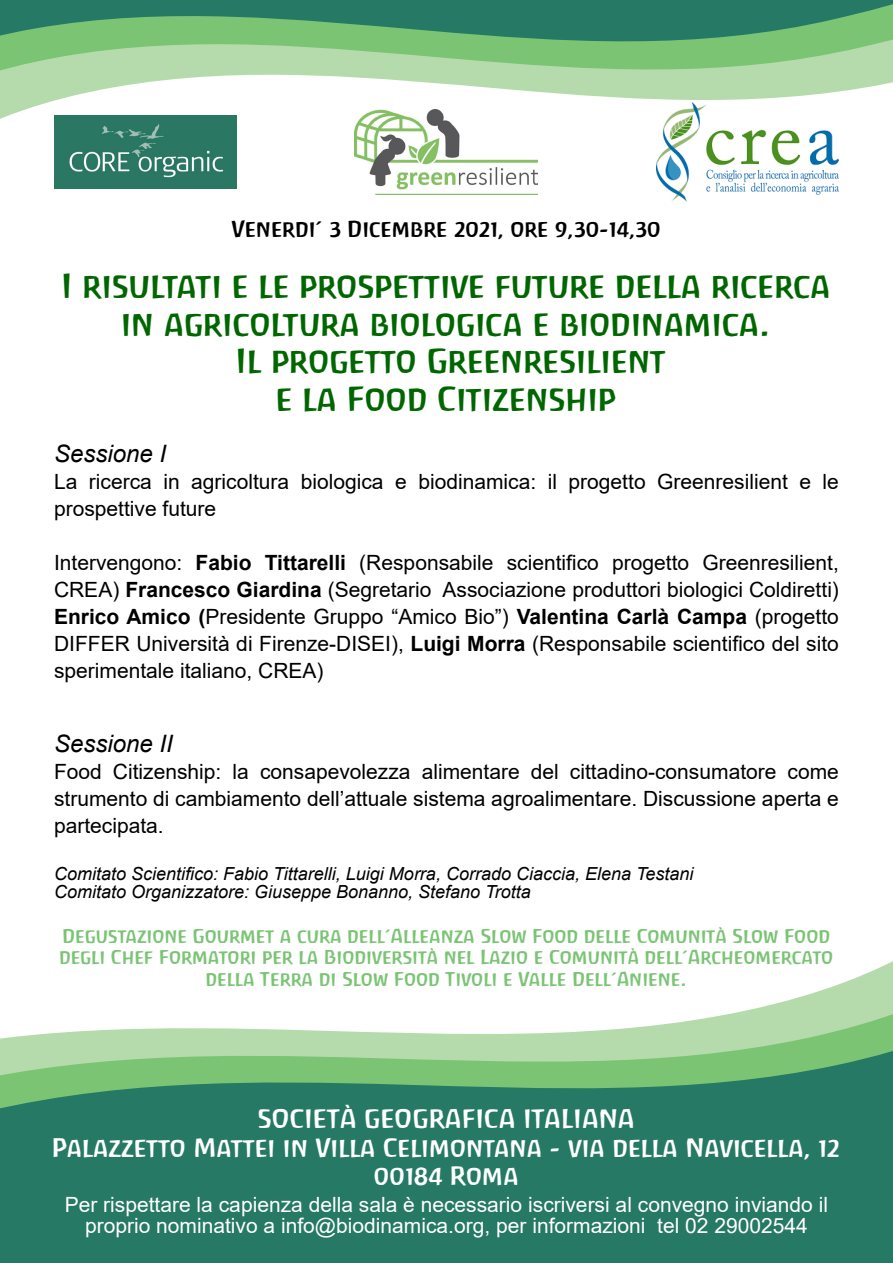
<style>
.page{position:relative;width:893px;height:1263px;background:#fff}
.page>*{position:absolute;margin:0;border:0;box-sizing:border-box;transform-origin:0 0}
.t1{font:31.5px/37.8px "Antropos Freefont";color:#060;text-align:center}
.t2{font:24px/28.8px "Antropos Freefont";color:#fff;text-align:center}
.t3{font:italic 24px "Arial";color:#000}
.t4{font:21px/27px "Arial";color:#000;text-align:justify}
.t5{font:21px/21px "Arial";color:#fff;text-align:center}
.t6{font:21px "Antropos Freefont";color:#000001}
.t7{font:18px/21.6px "Antropos Freefont";color:#7ac474;text-align:center}
.t8{font:italic 18px "Arial";color:#000}
.s1{font-weight:700}
</style>
<div class="page">
<svg style="left:0;top:961px;width:893px;height:302px;fill:#257965"></svg>
<svg style="left:0;top:0;width:893px;height:195px"></svg>
<img style="left:54px;top:116px;width:183px;height:72px">
<img style="left:656px;top:102px;width:183px;height:100px">
<img style="left:355px;top:109px;width:182px;height:86px">
<p class="t6" style="left:232px;top:216px;width:431px">Venerdi’ 3 Dicembre 2021, ore 9,30-14,30</p>
<p class="t1" style="left:62px;top:267px;width:771px">I risultati e le prospettive future della ricerca in agricoltura biologica e biodinamica.</p>
<p class="t1" style="left:236px;top:343px;width:432px">Il progetto Greenresilient</p>
<p class="t1" style="left:276px;top:380px;width:341px">e la Food Citizenship</p>
<p class="t3" style="left:54px;top:438px;width:114px">Sessione I</p>
<p class="t4" style="left:54px;top:468px;width:786px">La ricerca in agricoltura biologica e biodinamica: il progetto Greenresilient e le prospettive future</p>
<p class="t4" style="left:54px;top:549px;width:786px">Intervengono: <span class="s1">Fabio Tittarelli</span> (Responsabile scientifico progetto Greenresilient, CREA) <span class="s1">Francesco Giardina</span> (Segretario Associazione produttori biologici Coldiretti)<br><span class="s1">Enrico Amico (</span>Presidente Gruppo “Amico Bio”) <span class="s1">Valentina Carlà Campa</span> (progetto DIFFER Università di Firenze-DISEI), <span class="s1">Luigi Morra</span> (Responsabile scientifico del sito sperimentale italiano, CREA)</p>
<p class="t3" style="left:54px;top:728px;width:120px">Sessione II</p>
<p class="t4" style="left:54px;top:758px;width:786px">Food Citizenship: la consapevolezza alimentare del cittadino-consumatore come strumento di cambiamento dell’attuale sistema agroalimentare. Discussione aperta e partecipata.</p>
<p class="t8" style="left:54px;top:862px;width:641px">Comitato Scientifico: Fabio Tittarelli, Luigi Morra, Corrado Ciaccia, Elena Testani</p>
<p class="t8" style="left:54px;top:880px;width:478px">Comitato Organizzatore: Giuseppe Bonanno, Stefano Trotta</p>
<p class="t7" style="left:59px;top:925px;width:776px">Degustazione Gourmet a cura dell’Alleanza Slow Food delle Comunità Slow Food degli Chef Formatori per la Biodiversità nel Lazio e Comunità dell’Archeomercato della Terra di Slow Food Tivoli e Valle Dell’Aniene.</p>
<p class="t2" style="left:53px;top:1104px;width:789px">SOCIETÀ GEOGRAFICA ITALIANA<br>Palazzetto Mattei in Villa Celimontana - via della Navicella, 12<br>00184 Roma</p>
<p class="t5" style="left:65px;top:1194px;width:765px">Per rispettare la capienza della sala è necessario iscriversi al convegno inviando il proprio nominativo a info@biodinamica.org, per informazioni tel 02 29002544</p>
</div>
